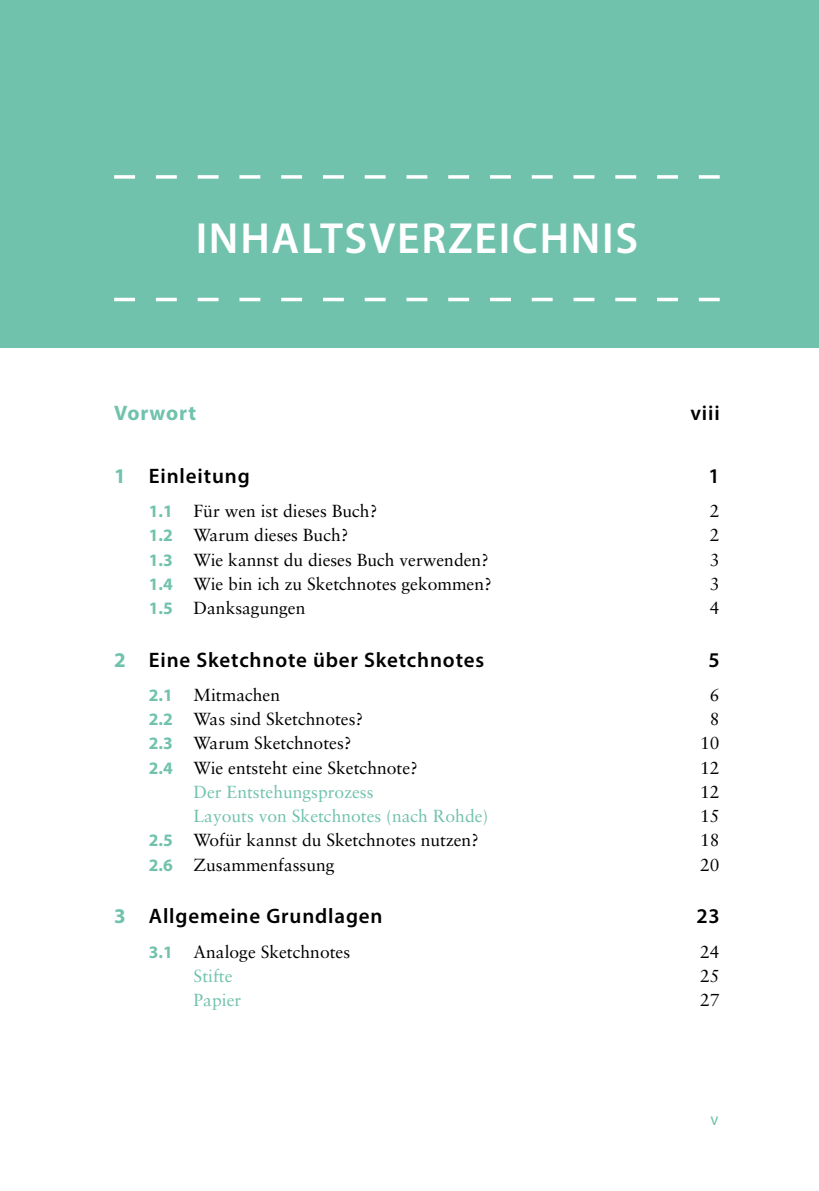
<style>
.page{position:relative;width:819px;height:1191px;background:#fff}
.page>*{position:absolute;margin:0;border:0;box-sizing:border-box;transform-origin:0 0}
.Ü1{font:600 43.75px "Myriad Pro";letter-spacing:.04em;color:#fff}
.t1{font:600 21px "Myriad Pro";letter-spacing:.04em;color:#000}
.t2{font:700 21px "Myriad Pro";letter-spacing:.04em;color:#71c2ad}
.t3{font:17.5px "Sabon LT Std";color:#000}
.t4{font:17.5px "Sabon LT Std";color:#71c2ad}
.t5{font:17.5px "Myriad Pro";color:#71c2ad;scale:.95 1}
.s1{font-weight:700;color:#71c2ad}
.s2{font-family:"Myriad Pro";font-weight:700;color:#71c2ad}
</style>
<div class="page">
<div style="left:0;top:0;width:819px;height:347px;background:#71c2ad"></div>
<svg style="left:114px;top:175px;width:605px;height:4px"></svg>
<svg style="left:114px;top:298px;width:605px;height:3px"></svg>
<p class="Ü1" style="left:196px;top:210px;width:444px">INHALTSVERZEICHNIS</p>
<p class="t2" style="left:114px;top:399px;width:83px">Vorwort</p>
<p class="t1" style="left:690px;top:400px;width:31px">viii</p>
<p class="t1" style="left:114px;top:462px;width:137px"><span class="s1">1</span> Einleitung</p>
<p class="t1" style="left:708px;top:462px;width:13px">1</p>
<p class="t3" style="left:149px;top:500px;width:230px"><span class="s2">1.1</span> Für wen ist dieses Buch?</p>
<p class="t3" style="left:710px;top:500px;width:11px">2</p>
<p class="t3" style="left:149px;top:525px;width:201px"><span class="s2">1.2</span> Warum dieses Buch?</p>
<p class="t3" style="left:710px;top:525px;width:11px">2</p>
<p class="t3" style="left:149px;top:549px;width:341px"><span class="s2">1.3</span> Wie kannst du dieses Buch verwenden?</p>
<p class="t3" style="left:710px;top:549px;width:11px">3</p>
<p class="t3" style="left:149px;top:573px;width:344px"><span class="s2">1.4</span> Wie bin ich zu Sketchnotes gekommen?</p>
<p class="t3" style="left:710px;top:573px;width:11px">3</p>
<p class="t3" style="left:149px;top:597px;width:158px"><span class="s2">1.5</span> Danksagungen</p>
<p class="t3" style="left:710px;top:597px;width:11px">4</p>
<p class="t1" style="left:114px;top:646px;width:371px"><span class="s1">2</span> Eine Sketchnote über Sketchnotes</p>
<p class="t1" style="left:708px;top:646px;width:13px">5</p>
<p class="t3" style="left:149px;top:684px;width:133px"><span class="s2">2.1</span> Mitmachen</p>
<p class="t3" style="left:710px;top:684px;width:11px">6</p>
<p class="t3" style="left:149px;top:708px;width:216px"><span class="s2">2.2</span> Was sind Sketchnotes?</p>
<p class="t3" style="left:710px;top:708px;width:11px">8</p>
<p class="t3" style="left:149px;top:733px;width:204px"><span class="s2">2.3</span> Warum Sketchnotes?</p>
<p class="t3" style="left:700px;top:733px;width:21px">10</p>
<p class="t3" style="left:149px;top:757px;width:270px"><span class="s2">2.4</span> Wie entsteht eine Sketchnote?</p>
<p class="t3" style="left:700px;top:757px;width:21px">12</p>
<p class="t4" style="left:193px;top:781px;width:181px">Der Entstehungsprozess</p>
<p class="t3" style="left:700px;top:781px;width:21px">12</p>
<p class="t4" style="left:193px;top:805px;width:296px">Layouts von Sketchnotes (nach Rohde)</p>
<p class="t3" style="left:700px;top:805px;width:21px">15</p>
<p class="t3" style="left:149px;top:829px;width:331px"><span class="s2">2.5</span> Wofür kannst du Sketchnotes nutzen?</p>
<p class="t3" style="left:700px;top:829px;width:21px">18</p>
<p class="t3" style="left:149px;top:854px;width:187px"><span class="s2">2.6</span> Zusammenfassung</p>
<p class="t3" style="left:700px;top:854px;width:21px">20</p>
<p class="t1" style="left:114px;top:903px;width:270px"><span class="s1">3</span> Allgemeine Grundlagen</p>
<p class="t1" style="left:696px;top:903px;width:25px">23</p>
<p class="t3" style="left:149px;top:941px;width:203px"><span class="s2">3.1</span> Analoge Sketchnotes</p>
<p class="t3" style="left:700px;top:941px;width:21px">24</p>
<p class="t4" style="left:193px;top:965px;width:40px">Stifte</p>
<p class="t3" style="left:700px;top:965px;width:21px">25</p>
<p class="t4" style="left:193px;top:989px;width:49px">Papier</p>
<p class="t3" style="left:700px;top:989px;width:21px">27</p>
<p class="t5" style="left:710px;top:1108px;width:10px">v</p>
</div>
